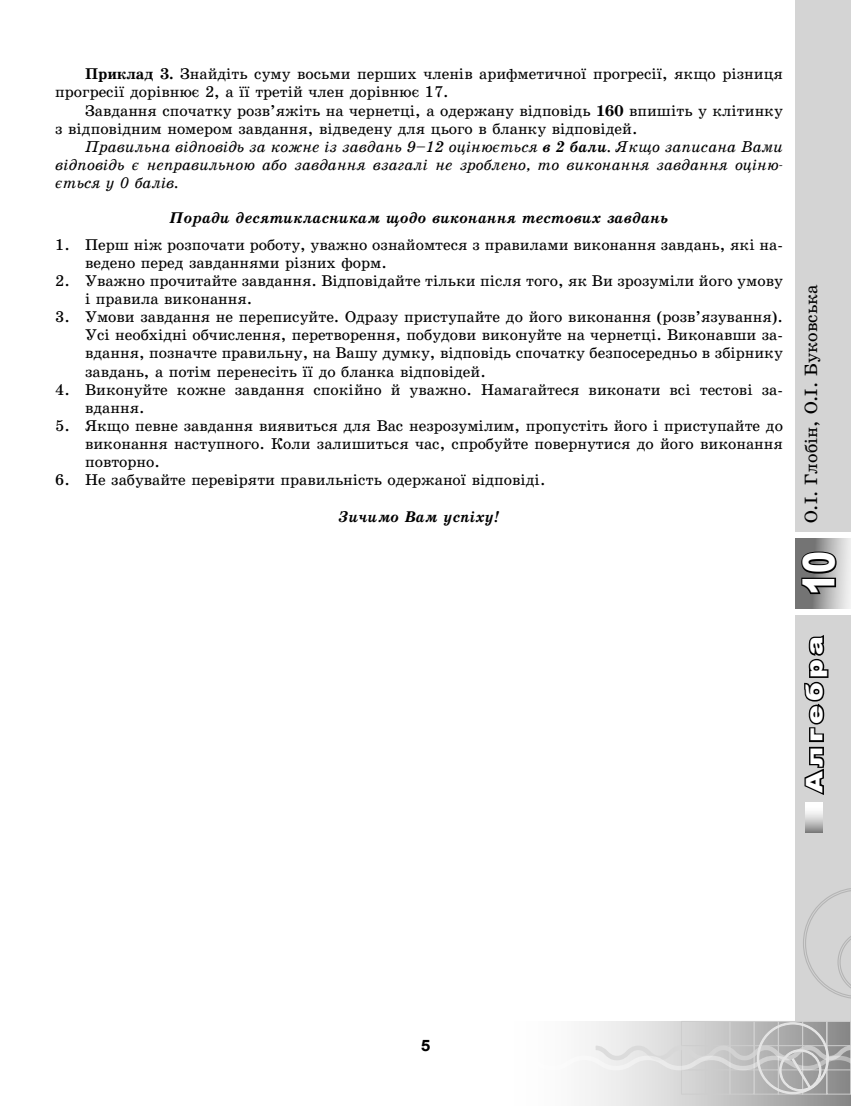
<style>
.page{position:relative;width:851px;height:1106px;background:#fff}
.page>*{position:absolute;margin:0;border:0;box-sizing:border-box;transform-origin:0 0}
.t1{font:900 43.5px "Arial";color:#fff;scale:.75 1}
.t2{font:900 22.95px "Arial";letter-spacing:.15em;color:#fff;scale:1.22 1}
.t3{font:18px "School Book Alx";color:#000}
.Text_osn_perelik{font:15.75px/18.1px "School Book Alx";color:#000}
.Основний{font:15.75px/18.1px "School Book Alx";color:#000}
.Основний-2{font:italic 15.75px/18.1px "School Book Alx";color:#000;text-align:justify}
.Основний-3{font:italic 700 15.75px "School Book Alx";color:#000}
.t4{font:700 15.75px "Arial";color:#000;scale:1.1 1}
.s1{font-weight:700}
</style>
<div class="page">
<div style="left:795px;top:615px;width:55px;height:491px;background:#d4d4d4"></div>
<svg style="left:805px;top:802px;width:17px;height:30px"></svg>
<svg style="left:804px;top:635px;width:25px;height:160px"></svg>
<div style="left:459px;top:1021px;width:391px;height:85px;background:linear-gradient(to right,#fff,#999)"></div>
<hr style="left:850px;top:1021px;width:1px;height:73px;background:#cdcdcd">
<svg style="left:519px;top:1021px;width:331px;height:73px"></svg>
<svg style="left:803px;top:888px;width:47px;height:111px"></svg>
<div style="left:795px;top:0;width:55px;height:531px;background:#d4d4d4"></div>
<svg style="left:795px;top:538px;width:55px;height:71px"></svg>
<svg style="left:798px;top:549px;width:40px;height:46px"></svg>
<p class="Основний" style="left:55px;top:65px;width:729px;text-indent:30px"><span class="s1">Приклад 3.</span> Знайдіть суму восьми перших членів арифметичної прогресії, якщо різниця прогресії дорівнює 2, а її третій член дорівнює 17.</p>
<p class="Основний" style="left:55px;top:101px;width:729px;text-indent:30px">Завдання спочатку розв’яжіть на чернетці, а одержану відповідь <span class="s1">160</span> впишіть у клітинку з відповідним номером завдання, відведену для цього в бланку відповідей.</p>
<p class="Основний-2" style="left:55px;top:137px;width:729px;text-indent:30px">Правильна відповідь за кожне із завдань 9–12 оцінюється <span class="s1">в 2 бали</span>. Якщо записана Вами відповідь є неправильною або завдання взагалі не зроблено, то виконання завдання оціню&shy;ється у 0 балів.</p>
<p class="Основний-3" style="left:169px;top:209px;width:500px">Поради десятикласникам щодо виконання тестових завдань</p>
<p class="Text_osn_perelik" style="left:85px;top:235px;width:699px;text-indent:-30px">1. Перш ніж розпочати роботу, уважно ознайомтеся з правилами виконання завдань, які на&shy;ведено перед завданнями різних форм.</p>
<p class="Text_osn_perelik" style="left:85px;top:272px;width:699px;text-indent:-30px">2. Уважно прочитайте завдання. Відповідайте тільки після того, як Ви зрозуміли його умову і правила виконання.</p>
<p class="Text_osn_perelik" style="left:85px;top:308px;width:699px;text-align:justify;text-indent:-30px">3. Умови завдання не переписуйте. Одразу приступайте до його виконання (розв’язування).<br>Усі необхідні обчислення, перетворення, побудови виконуйте на чернетці. Виконавши за&shy;вдання, позначте правильну, на Вашу думку, відповідь спочатку безпосередньо в збірнику завдань, а потім перенесіть її до бланка відповідей.</p>
<p class="Text_osn_perelik" style="left:85px;top:380px;width:699px;text-indent:-30px">4. Виконуйте кожне завдання спокійно й уважно. Намагайтеся виконати всі тестові за&shy;вдання.</p>
<p class="Text_osn_perelik" style="left:85px;top:417px;width:699px;text-align:justify;text-indent:-30px">5. Якщо певне завдання виявиться для Вас незрозумілим, пропустіть його і приступайте до виконання наступного. Коли залишиться час, спробуйте повернутися до його виконання повторно.</p>
<p class="Text_osn_perelik" style="left:55px;top:471px;width:491px">6. Не забувайте перевіряти правильність одержаної відповіді.</p>
<p class="Основний-3" style="left:338px;top:507px;width:163px">Зичимо Вам успіху!</p>
<p class="t3" style="left:801px;top:523px;width:240px;rotate:-90deg">О.І. Глобін, О.І. Буковська</p>
<h1 class="t1" style="left:787px;top:595px;width:60px;rotate:-90deg">10</h1>
<h2 class="t2" style="left:797px;top:792px;width:130px;rotate:-90deg">Алгебра</h2>
<p class="t4" style="left:420px;top:1034px;width:10px">5</p>
</div>
